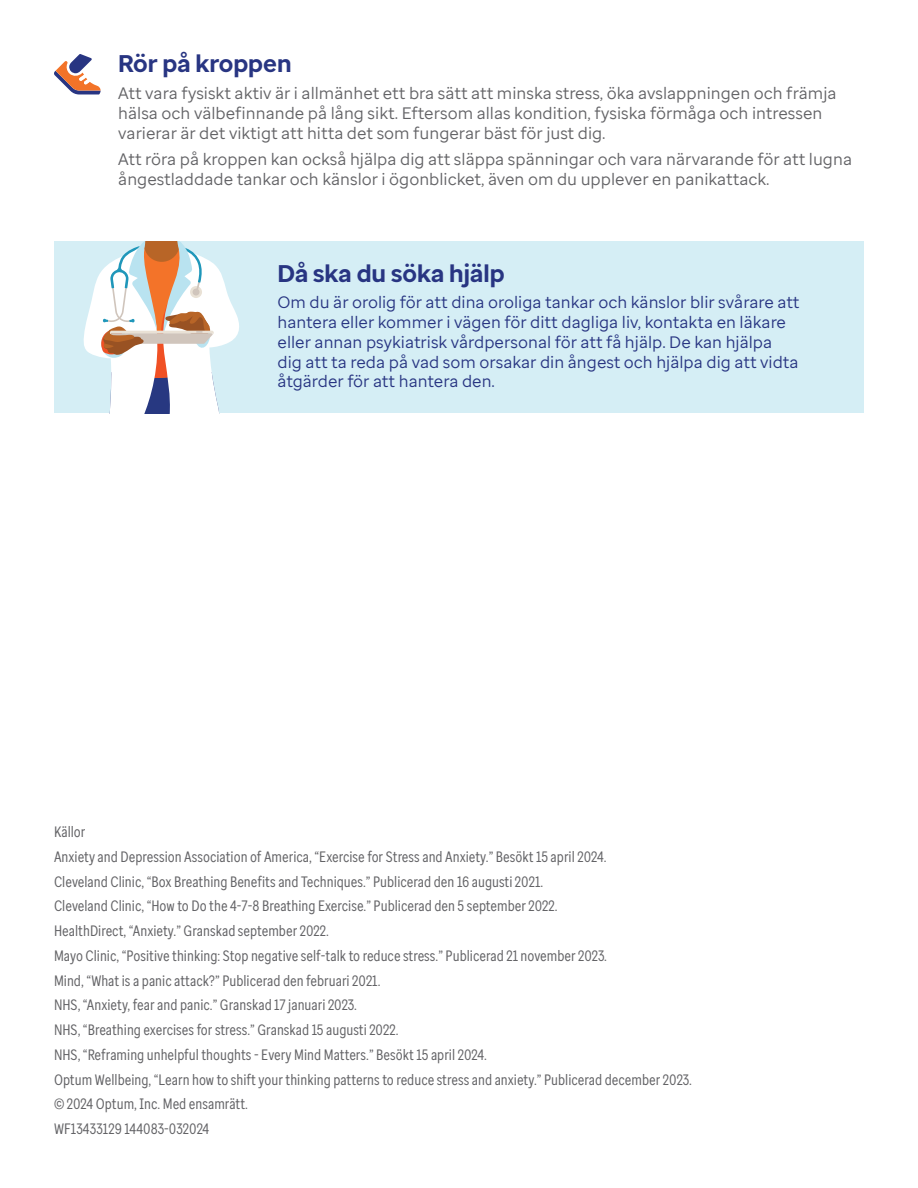
<style>
.page{position:relative;width:918px;height:1188px;background:#fff}
.page>*{position:absolute;margin:0;border:0;box-sizing:border-box;transform-origin:0 0}
.t1{font:700 24px "Optum Sans";color:#283582}
.t2{font:16.5px/19.8px "Optum Sans";color:#636366}
.t3{font:16.5px/19.8px "Optum Sans";color:#283582}
.t4{font:15px "Optum Sans Cond";color:#636366}
</style>
<div class="page">
<svg style="left:54px;top:54px;width:47px;height:40px"></svg>
<div style="left:54px;top:242px;width:810px;height:171px;background:#d5eef5"></div>
<svg style="left:83px;top:242px;width:156px;height:171px"></svg>
<p class="t1" style="left:118px;top:48px;width:175px">Rör på kroppen</p>
<p class="t2" style="left:118px;top:83px;width:720px">Att vara fysiskt aktiv är i allmänhet ett bra sätt att minska stress, öka avslappningen och främja hälsa och välbefinnande på lång sikt. Eftersom allas kondition, fysiska förmåga och intressen varierar är det viktigt att hitta det som fungerar bäst för just dig.</p>
<p class="t2" style="left:118px;top:149px;width:735px">Att röra på kroppen kan också hjälpa dig att släppa spänningar och vara närvarande för att lugna ångestladdade tankar och känslor i ögonblicket, även om du upplever en panikattack.</p>
<p class="t1" style="left:278px;top:257px;width:229px">Då ska du söka hjälp</p>
<p class="t3" style="left:278px;top:292px;width:524px">Om du är orolig för att dina oroliga tankar och känslor blir svårare att hantera eller kommer i vägen för ditt dagliga liv, kontakta en läkare eller annan psykiatrisk vårdpersonal för att få hjälp. De kan hjälpa dig att ta reda på vad som orsakar din ångest och hjälpa dig att vidta åtgärder för att hantera den.</p>
<p class="t4" style="left:54px;top:822px;width:33px">Källor</p>
<p class="t4" style="left:54px;top:847px;width:554px">Anxiety and Depression Association of America, “Exercise for Stress and Anxiety.” Besökt 15 april 2024.</p>
<p class="t4" style="left:54px;top:872px;width:491px">Cleveland Clinic, “Box Breathing Benefits and Techniques.” Publicerad den 16 augusti 2021.</p>
<p class="t4" style="left:54px;top:896px;width:505px">Cleveland Clinic, “How to Do the 4-7-8 Breathing Exercise.” Publicerad den 5 september 2022.</p>
<p class="t4" style="left:54px;top:921px;width:276px">HealthDirect, “Anxiety.” Granskad september 2022.</p>
<p class="t4" style="left:54px;top:946px;width:555px">Mayo Clinic, “Positive thinking: Stop negative self-talk to reduce stress.” Publicerad 21 november 2023.</p>
<p class="t4" style="left:54px;top:971px;width:328px">Mind, “What is a panic attack?” Publicerad den februari 2021.</p>
<p class="t4" style="left:54px;top:995px;width:304px">NHS, “Anxiety, fear and panic.” Granskad 17 januari 2023.</p>
<p class="t4" style="left:54px;top:1020px;width:346px">NHS, “Breathing exercises for stress.” Granskad 15 augusti 2022.</p>
<p class="t4" style="left:54px;top:1045px;width:435px">NHS, “Reframing unhelpful thoughts - Every Mind Matters.” Besökt 15 april 2024.</p>
<p class="t4" style="left:54px;top:1070px;width:639px">Optum Wellbeing, “Learn how to shift your thinking patterns to reduce stress and anxiety.” Publicerad december 2023.</p>
<p class="t4" style="left:54px;top:1094px;width:196px">© 2024 Optum, Inc. Med ensamrätt.</p>
<p class="t4" style="left:54px;top:1119px;width:157px">WF13433129 144083-032024</p>
</div>
